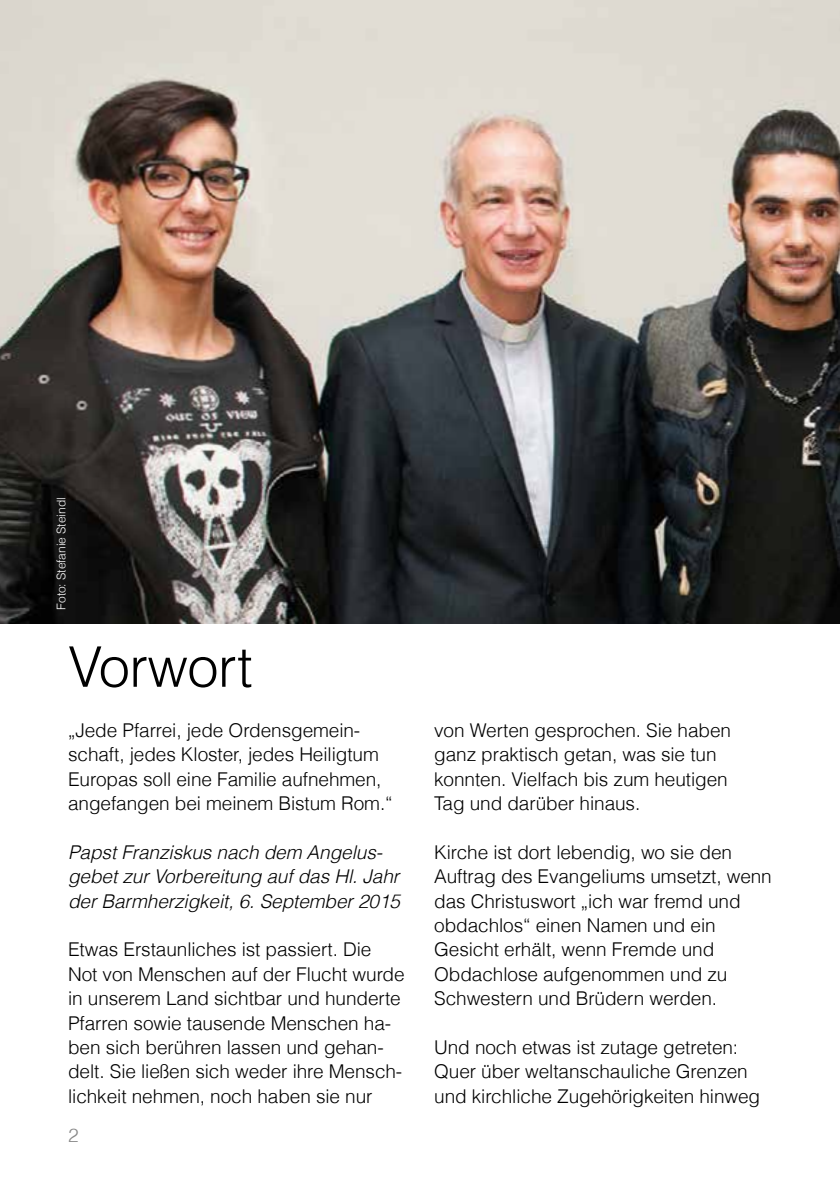
<style>
.page{position:relative;width:840px;height:1191px;background:#fff}
.page>*{position:absolute;margin:0;border:0;box-sizing:border-box;transform-origin:0 0}
.t1{font:300 56px "Helvetica LT Com";letter-spacing:-.01em;color:#000}
.t2{font:300 19px/24.4px "Helvetica LT Com";letter-spacing:-.005em;color:#000}
.t3{font:italic 300 19px/24.4px "Helvetica LT Com";letter-spacing:-.005em;color:#000}
.t4{font:300 19px "Helvetica LT Com";color:#878787}
.t5{font:300 12px "Helvetica LT Com";letter-spacing:-.005em;color:#fff}
</style>
<div class="page">
<img style="left:0;top:0;width:839px;height:624px">
<p class="t5" style="left:54px;top:609px;width:114px;rotate:-90deg">Foto: Stefanie Steindl</p>
<h1 class="t1" style="left:68px;top:632px;width:186px">Vorwort</h1>
<p class="t2" style="left:68px;top:717px;width:326px">„Jede Pfarrei, jede Ordensgemein&shy;schaft, jedes Kloster, jedes Heiligtum Europas soll eine Familie aufnehmen, angefangen bei meinem Bistum Rom.“</p>
<p class="t3" style="left:68px;top:839px;width:333px">Papst Franziskus nach dem Angelus&shy;gebet zur Vorbereitung auf das Hl. Jahr der Barmherzigkeit, 6. September 2015</p>
<p class="t2" style="left:68px;top:937px;width:338px">Etwas Erstaunliches ist passiert. Die Not von Menschen auf der Flucht wurde in unserem Land sichtbar und hunderte Pfarren sowie tausende Menschen ha&shy;ben sich berühren lassen und gehan&shy;delt. Sie ließen sich weder ihre Mensch&shy;lichkeit nehmen, noch haben sie nur</p>
<p class="t4" style="left:68px;top:1123px;width:12px">2</p>
<p class="t2" style="left:434px;top:717px;width:298px">von Werten gesprochen. Sie haben ganz praktisch getan, was sie tun konnten. Vielfach bis zum heutigen<br>Tag und darüber hinaus.</p>
<p class="t2" style="left:434px;top:839px;width:339px">Kirche ist dort lebendig, wo sie den Auftrag des Evangeliums umsetzt, wenn das Christuswort „ich war fremd und obdachlos“ einen Namen und ein Gesicht erhält, wenn Fremde und Obdachlose aufgenommen und zu Schwestern und Brüdern werden.</p>
<p class="t2" style="left:434px;top:1034px;width:327px">Und noch etwas ist zutage getreten:<br>Quer über weltanschauliche Grenzen und kirchliche Zugehörigkeiten hinweg</p>
</div>
